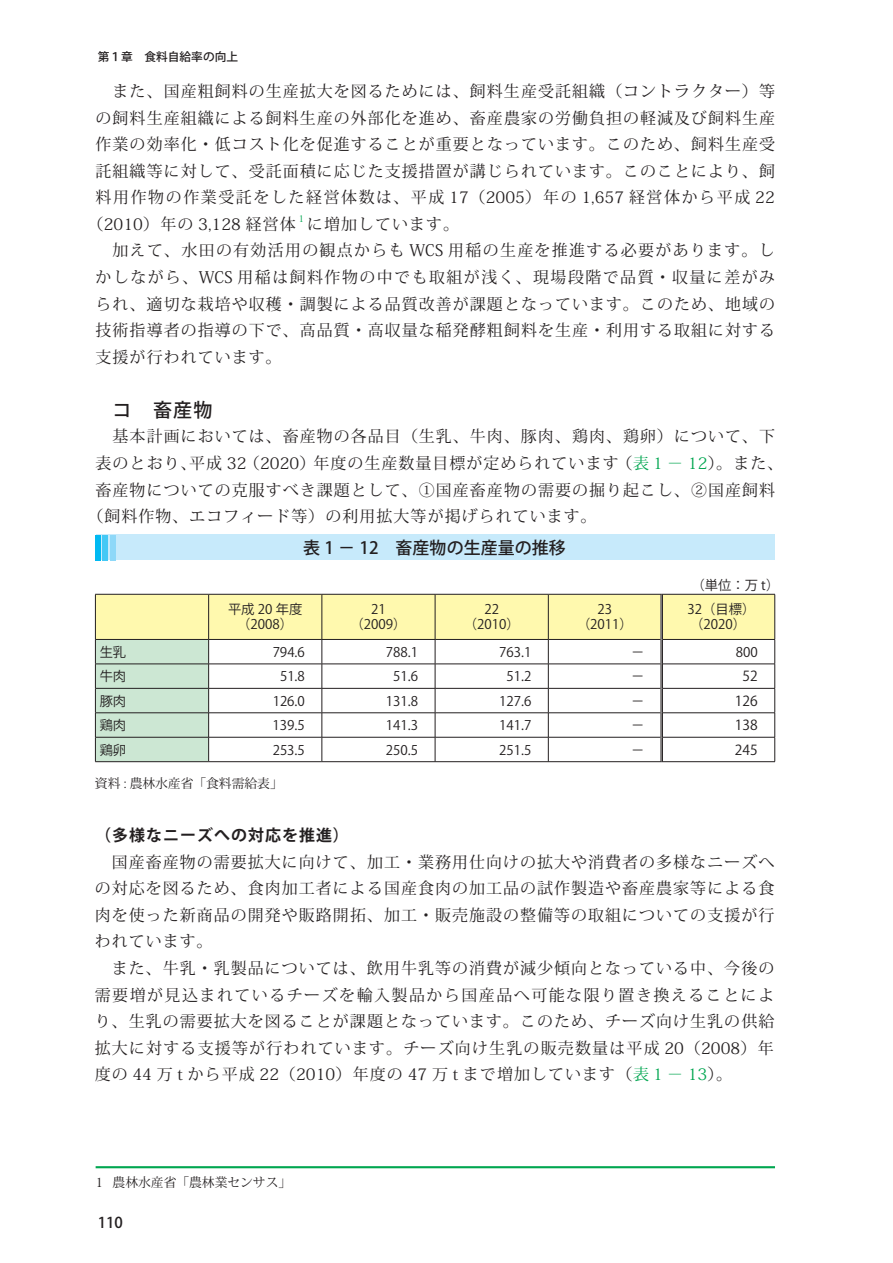
<style>
.page{position:relative;width:893px;height:1263px;background:#fff}
.page>*{position:absolute;margin:0;border:0;box-sizing:border-box;transform-origin:0 0}
.t1{font:19.2px "Koz Go Pro Medium 90 msp RKSJ H";color:#231f20}
.t2{font:16.95px "Koz Go Pro Medium 90 msp RKSJ H";color:#231f20}
.t3{font:15.9px/26.5px "Koz Min Pro Regular 90 msp RKSJ H";letter-spacing:.065em;color:#231f20;text-align:justify}
.t4{font:15.9px "Koz Min Pro Regular 90 msp RKSJ H";letter-spacing:.1em;color:#231f20}
.t5{font:15.9px "Koz Min Pro Regular 90 msp RKSJ H";letter-spacing:.09em;color:#231f20}
.t6{font:15.9px "Koz Min Pro Regular 90 msp RKSJ H";letter-spacing:.085em;color:#231f20}
.t7{font:15.9px "Koz Min Pro Regular 90 msp RKSJ H";color:#231f20}
.t8{font:15.9px "Koz Go Pro Bold 90 msp RKSJ H";letter-spacing:.065em;color:#231f20}
.t9{font:14.85px "Koz Go Pro Medium 90 msp RKSJ H";color:#231f20}
.t10{font:13.8px "Koz Go Pro Regular 90 msp RKSJ H";color:#231f20}
.t11{font:13.35px/14.9px "Koz Go Pro Regular 90 msp RKSJ H";color:#231f20;text-align:center}
.t12{font:12.75px "Koz Min Pro Regular 90 msp RKSJ H";color:#231f20}
.t13{font:11.7px "Koz Go Pro Medium 90 msp RKSJ H";color:#231f20}
.t14{font:9.3px "Koz Min Pro Regular 90 msp RKSJ H";color:#00a650}
.s1{color:#00a650}
</style>
<div class="page">
<div style="left:96px;top:535px;width:678px;height:25px;background:#c7eafb"></div>
<div style="left:95px;top:535px;width:6px;height:25px;background:#00b9f2"></div>
<div style="left:103px;top:535px;width:5px;height:25px;background:#44c8f5"></div>
<div style="left:110px;top:535px;width:5px;height:25px;background:#8ed8f8"></div>
<svg style="left:95px;top:594px;width:680px;height:168px"></svg>
<hr style="left:95px;top:761px;width:114px;height:1px;background:#231f20">
<hr style="left:96px;top:1166px;width:679px;height:2px;background:#00a650">
<p class="t13" style="left:98px;top:53px;width:142px">第１章　食料自給率の向上</p>
<p class="t3" style="left:113px;top:80px;width:664px">また、国産粗飼料の生産拡大を図るためには、飼料生産受託組織（コントラクター）等</p>
<p class="t3" style="left:96px;top:106px;width:681px">の飼料生産組織による飼料生産の外部化を進め、畜産農家の労働負担の軽減及び飼料生産</p>
<p class="t3" style="left:96px;top:133px;width:681px">作業の効率化・低コスト化を促進することが重要となっています。このため、飼料生産受</p>
<p class="t3" style="left:96px;top:160px;width:681px">託組織等に対して、受託面積に応じた支援措置が講じられています。このことにより、飼</p>
<p class="t4" style="left:96px;top:191px;width:681px">料用作物の作業受託をした経営体数は、平成 17（2005）年の 1,657 経営体から平成 22</p>
<p class="t7" style="left:88px;top:218px;width:210px">（2010）年の 3,128 経営体</p>
<p class="t14" style="left:297px;top:215px;width:11px">１</p>
<p class="t3" style="left:307px;top:213px;width:153px">に増加しています。</p>
<p class="t6" style="left:113px;top:245px;width:664px">加えて、水田の有効活用の観点からも WCS 用稲の生産を推進する必要があります。し</p>
<p class="t5" style="left:96px;top:271px;width:681px">かしながら、WCS 用稲は飼料作物の中でも取組が浅く、現場段階で品質・収量に差がみ</p>
<p class="t3" style="left:96px;top:293px;width:681px">られ、適切な栽培や収穫・調製による品質改善が課題となっています。このため、地域の</p>
<p class="t3" style="left:96px;top:319px;width:681px">技術指導者の指導の下で、高品質・高収量な稲発酵粗飼料を生産・利用する取組に対する</p>
<p class="t3" style="left:96px;top:346px;width:187px">支援が行われています。</p>
<p class="t1" style="left:113px;top:403px;width:101px">コ　畜産物</p>
<p class="t3" style="left:113px;top:425px;width:664px">基本計画においては、畜産物の各品目（生乳、牛肉、豚肉、鶏肉、鶏卵）について、下</p>
<p class="t3" style="left:96px;top:452px;width:689px">表のとおり、平成 32（2020）年度の生産数量目標が定められています（<span class="s1">表１－ 12</span>）。また、</p>
<p class="t3" style="left:96px;top:479px;width:681px">畜産物についての克服すべき課題として、①国産畜産物の需要の掘り起こし、②国産飼料</p>
<p class="t3" style="left:88px;top:505px;width:510px">（飼料作物、エコフィード等）の利用拡大等が掲げられています。</p>
<p class="t2" style="left:303px;top:541px;width:264px">表 1 － 12　畜産物の生産量の推移</p>
<p class="t11" style="left:691px;top:579px;width:89px">（単位：万 t）</p>
<p class="t11" style="left:228px;top:604px;width:76px">平成 20 年度（2008）</p>
<p class="t11" style="left:350px;top:604px;width:57px">21（2009）</p>
<p class="t11" style="left:464px;top:604px;width:57px">22（2010）</p>
<p class="t11" style="left:577px;top:604px;width:57px">23（2011）</p>
<p class="t11" style="left:687px;top:604px;width:69px;text-align:left">32（目標）（2020）</p>
<p class="t11" style="left:100px;top:646px;width:28px">生乳</p>
<p class="t11" style="left:273px;top:646px;width:34px">794.6</p>
<p class="t11" style="left:386px;top:646px;width:34px">788.1</p>
<p class="t11" style="left:499px;top:646px;width:34px">763.1</p>
<p class="t11" style="left:631px;top:646px;width:15px">－</p>
<p class="t11" style="left:736px;top:646px;width:23px">800</p>
<p class="t11" style="left:100px;top:671px;width:28px">牛肉</p>
<p class="t11" style="left:280px;top:671px;width:26px">51.8</p>
<p class="t11" style="left:393px;top:671px;width:26px">51.6</p>
<p class="t11" style="left:506px;top:671px;width:26px">51.2</p>
<p class="t11" style="left:631px;top:671px;width:15px">－</p>
<p class="t10" style="left:742px;top:671px;width:17px">52</p>
<p class="t11" style="left:100px;top:695px;width:28px">豚肉</p>
<p class="t11" style="left:273px;top:695px;width:34px">126.0</p>
<p class="t11" style="left:386px;top:695px;width:34px">131.8</p>
<p class="t11" style="left:499px;top:695px;width:34px">127.6</p>
<p class="t11" style="left:631px;top:695px;width:15px">－</p>
<p class="t10" style="left:735px;top:695px;width:24px">126</p>
<p class="t11" style="left:100px;top:719px;width:28px">鶏肉</p>
<p class="t11" style="left:273px;top:719px;width:34px">139.5</p>
<p class="t11" style="left:386px;top:719px;width:34px">141.3</p>
<p class="t11" style="left:499px;top:719px;width:34px">141.7</p>
<p class="t11" style="left:631px;top:719px;width:15px">－</p>
<p class="t10" style="left:735px;top:720px;width:24px">138</p>
<p class="t11" style="left:100px;top:744px;width:28px">鶏卵</p>
<p class="t11" style="left:273px;top:744px;width:34px">253.5</p>
<p class="t11" style="left:386px;top:744px;width:34px">250.5</p>
<p class="t11" style="left:499px;top:744px;width:34px">251.5</p>
<p class="t11" style="left:631px;top:744px;width:15px">－</p>
<p class="t10" style="left:735px;top:744px;width:24px">245</p>
<p class="t12" style="left:95px;top:778px;width:189px">資料 : 農林水産省「食料需給表」</p>
<p class="t8" style="left:95px;top:829px;width:255px">（多様なニーズへの対応を推進）</p>
<p class="t3" style="left:95px;top:851px;width:681px;text-indent:17px">国産畜産物の需要拡大に向けて、加工・業務用仕向けの拡大や消費者の多様なニーズへの対応を図るため、食肉加工者による国産食肉の加工品の試作製造や畜産農家等による食肉を使った新商品の開発や販路開拓、加工・販売施設の整備等の取組についての支援が行われています。</p>
<p class="t3" style="left:95px;top:957px;width:681px;text-indent:17px">また、牛乳・乳製品については、飲用牛乳等の消費が減少傾向となっている中、今後の需要増が見込まれているチーズを輸入製品から国産品へ可能な限り置き換えることにより、生乳の需要拡大を図ることが課題となっています。このため、チーズ向け生乳の供給拡大に対する支援等が行われています。チーズ向け生乳の販売数量は平成 20（2008）年度の 44 万 t から平成 22（2010）年度の 47 万 t まで増加しています（<span class="s1">表１－ 13</span>）。</p>
<p class="t12" style="left:96px;top:1177px;width:197px">1 農林水産省「農林業センサス」</p>
<p class="t9" style="left:98px;top:1217px;width:27px">110</p>
</div>
